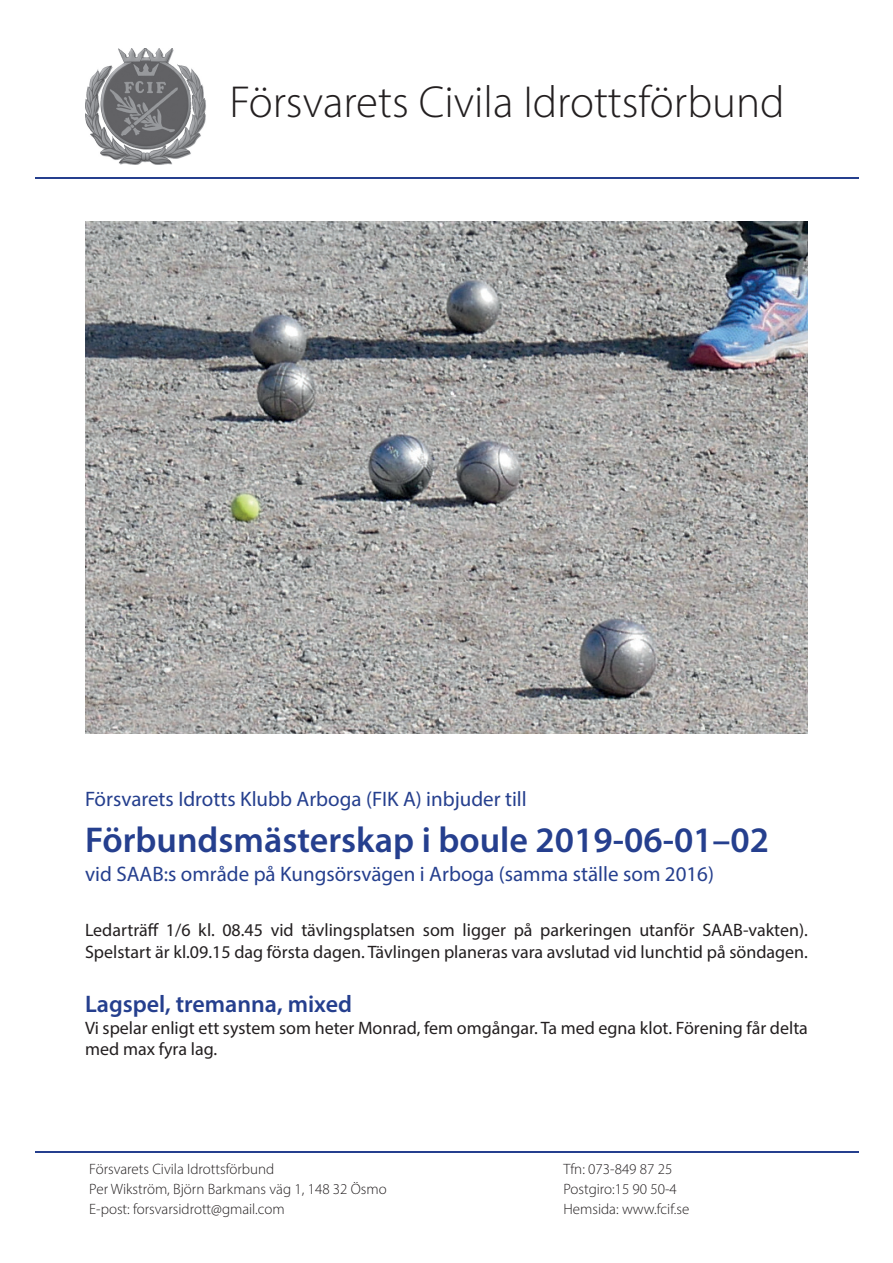
<style>
.page{position:relative;width:893px;height:1263px;background:#fff}
.page>*{position:absolute;margin:0;border:0;box-sizing:border-box;transform-origin:0 0}
.t1{font:300 45px "Myriad Pro";color:#231f20}
.t2{font:600 36px "Myriad Pro";color:#253f8e}
.t3{font:600 24px "Myriad Pro";color:#253f8e}
.t4{font:21px "Myriad Pro";color:#253f8e}
.t5{font:18px/21.6px "Myriad Pro";color:#231f20}
.t6{font:300 15px "Myriad Pro";color:#231f20}
</style>
<div class="page">
<img style="left:85px;top:49px;width:121px;height:116px">
<hr style="left:35px;top:177px;width:823px;height:2px;background:#253f8e">
<hr style="left:35px;top:1151px;width:823px;height:1px;background:#253f8e">
<img style="left:85px;top:222px;width:723px;height:511px">
<h1 class="t1" style="left:229px;top:75px;width:557px">Försvarets Civila Idrottsförbund</h1>
<p class="t4" style="left:85px;top:786px;width:443px">Försvarets Idrotts Klubb Arboga (FIK A) inbjuder till</p>
<h2 class="t2" style="left:85px;top:817px;width:686px">Förbundsmästerskap i boule 2019-06-01–02</h2>
<p class="t4" style="left:85px;top:861px;width:630px">vid SAAB:s område på Kungsörsvägen i Arboga (samma ställe som 2016)</p>
<p class="t5" style="left:85px;top:919px;width:724px">Ledarträff 1/6 kl. 08.45 vid tävlingsplatsen som ligger på parkeringen utanför SAAB-vakten).<br>Spelstart är kl.09.15 dag första dagen. Tävlingen planeras vara avslutad vid lunchtid på söndagen.</p>
<h3 class="t3" style="left:85px;top:989px;width:268px">Lagspel, tremanna, mixed</h3>
<p class="t5" style="left:85px;top:1017px;width:724px">Vi spelar enligt ett system som heter Monrad, fem omgångar. Ta med egna klot. Förening får delta med max fyra lag.</p>
<p class="t6" style="left:89px;top:1160px;width:187px">Försvarets Civila Idrottsförbund</p>
<p class="t6" style="left:563px;top:1160px;width:111px">Tfn: 073-849 87 25</p>
<p class="t6" style="left:89px;top:1180px;width:299px">Per Wikström, Björn Barkmans väg 1, 148 32 Ösmo</p>
<p class="t6" style="left:563px;top:1180px;width:115px">Postgiro:15 90 50-4</p>
<p class="t6" style="left:89px;top:1200px;width:197px">E-post: forsvarsidrott@gmail.com</p>
<p class="t6" style="left:563px;top:1200px;width:127px">Hemsida: www.fcif.se</p>
</div>
